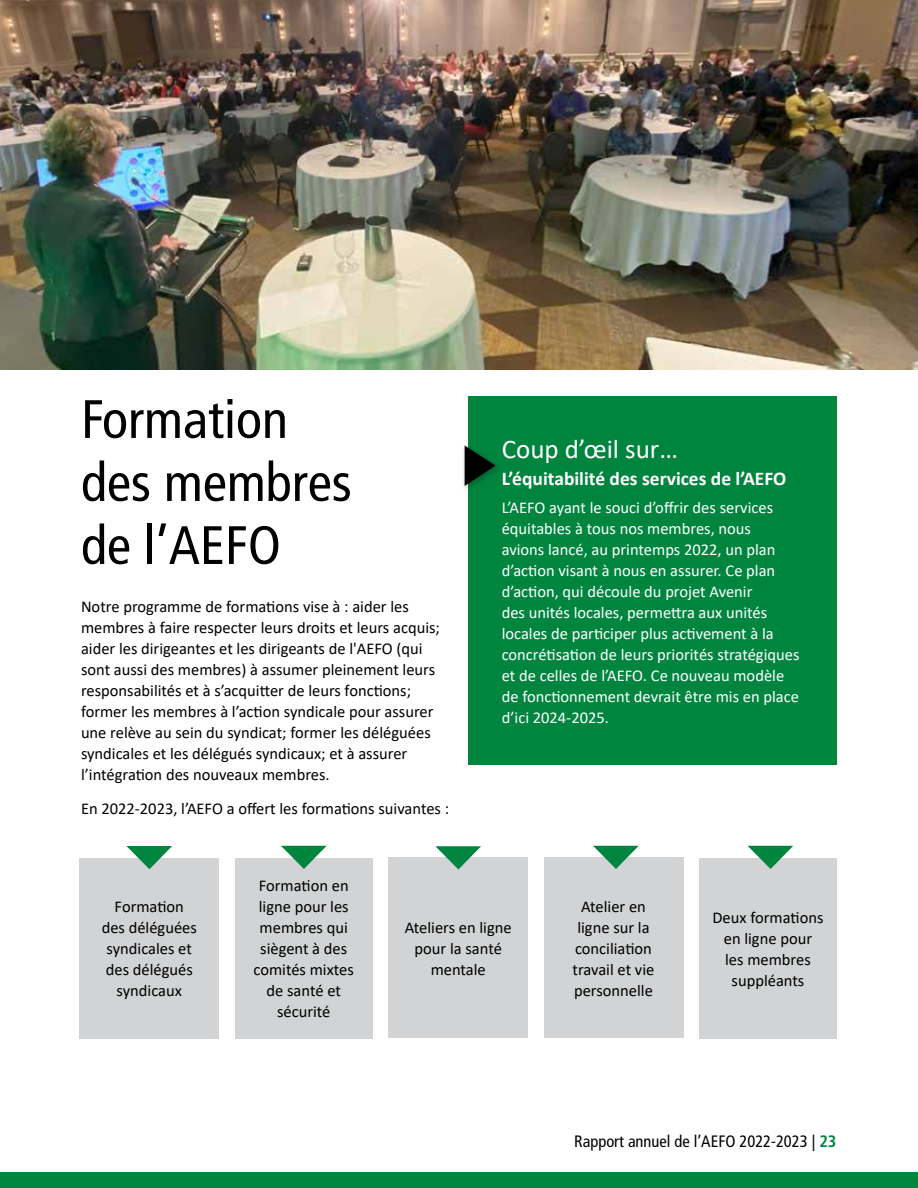
<style>
.page{position:relative;width:918px;height:1188px;background:#fff}
.page>*{position:absolute;margin:0;border:0;box-sizing:border-box;transform-origin:0 0}
.t1{font:condensed 54px/63px "Frutiger LT Std";color:#000}
.t2{font:27px "Calibri";color:#fff}
.t3{font:700 19.5px "Calibri";color:#fff}
.t4{font:16.5px/21px "Calibri";color:#000;text-align:center}
.t5{font:16.5px/21px "Calibri";color:#fff}
.t6{font:condensed 16.5px "Frutiger LT Std";color:#000}
.s1{font-weight:700;color:#00853f}
</style>
<div class="page">
<div style="left:0;top:1173px;width:918px;height:15px;background:#00853f"></div>
<img style="left:0;top:0;width:918px;height:369px">
<div style="left:468px;top:396px;width:369px;height:369px;background:#00853f"></div>
<div style="left:80px;top:858px;width:139px;height:180px;background:#d1d3d4"></div>
<div style="left:235px;top:858px;width:138px;height:180px;background:#d1d3d4"></div>
<div style="left:388px;top:858px;width:140px;height:180px;background:#d1d3d4"></div>
<div style="left:544px;top:858px;width:139px;height:180px;background:#d1d3d4"></div>
<div style="left:699px;top:858px;width:138px;height:180px;background:#d1d3d4"></div>
<svg style="left:126px;top:846px;width:46px;height:23px"></svg>
<svg style="left:281px;top:846px;width:46px;height:23px"></svg>
<svg style="left:435px;top:846px;width:46px;height:23px"></svg>
<svg style="left:593px;top:846px;width:46px;height:23px"></svg>
<svg style="left:748px;top:846px;width:45px;height:23px"></svg>
<div style="left:460px;top:442px;width:43px;height:52px;background:#000;opacity:.3"></div>
<svg style="left:465px;top:446px;width:31px;height:40px"></svg>
<h1 class="t1" style="left:81px;top:388px;width:272px">Formation des membres de l’AEFO</h1>
<p class="t4" style="left:81px;top:596px;width:361px;text-align:left">Notre programme de formations vise à : aider les membres à faire respecter leurs droits et leurs acquis; aider les dirigeantes et les dirigeants de l'AEFO (qui sont aussi des membres) à assumer pleinement leurs responsabilités et à s’acquitter de leurs fonctions; former les membres à l’action syndicale pour assurer une relève au sein du syndicat; former les déléguées syndicales et les délégués syndicaux; et à assurer l’intégration des nouveaux membres.</p>
<p class="t4" style="left:81px;top:798px;width:370px">En 2022-2023, l’AEFO a offert les formations suivantes :</p>
<h2 class="t2" style="left:502px;top:430px;width:178px">Coup d’œil sur…</h2>
<p class="t3" style="left:502px;top:465px;width:286px">L’équitabilité des services de l’AEFO</p>
<p class="t5" style="left:502px;top:497px;width:299px">L’AEFO ayant le souci d’offrir des services équitables à tous nos membres, nous<br>avions lancé, au printemps 2022, un plan d’action visant à nous en assurer. Ce plan d’action, qui découle du projet Avenir<br>des unités locales, permettra aux unités locales de participer plus activement à la concrétisation de leurs priorités stratégiques et de celles de l’AEFO. Ce nouveau modèle de fonctionnement devrait être mis en place d’ici 2024-2025.</p>
<p class="t4" style="left:102px;top:896px;width:97px">Formation des déléguées syndicales et des délégués syndicaux</p>
<p class="t4" style="left:254px;top:875px;width:102px">Formation en ligne pour les membres qui siègent à des comités mixtes de santé et sécurité</p>
<p class="t4" style="left:405px;top:917px;width:108px">Ateliers en ligne pour la santé mentale</p>
<p class="t4" style="left:573px;top:896px;width:83px">Atelier en ligne sur la conciliation travail et vie personnelle</p>
<p class="t4" style="left:713px;top:906px;width:112px">Deux formations en ligne pour<br>les membres suppléants</p>
<p class="t6" style="left:574px;top:1132px;width:264px">Rapport annuel de l’AEFO 2022-2023 | <span class="s1">23</span></p>
</div>
